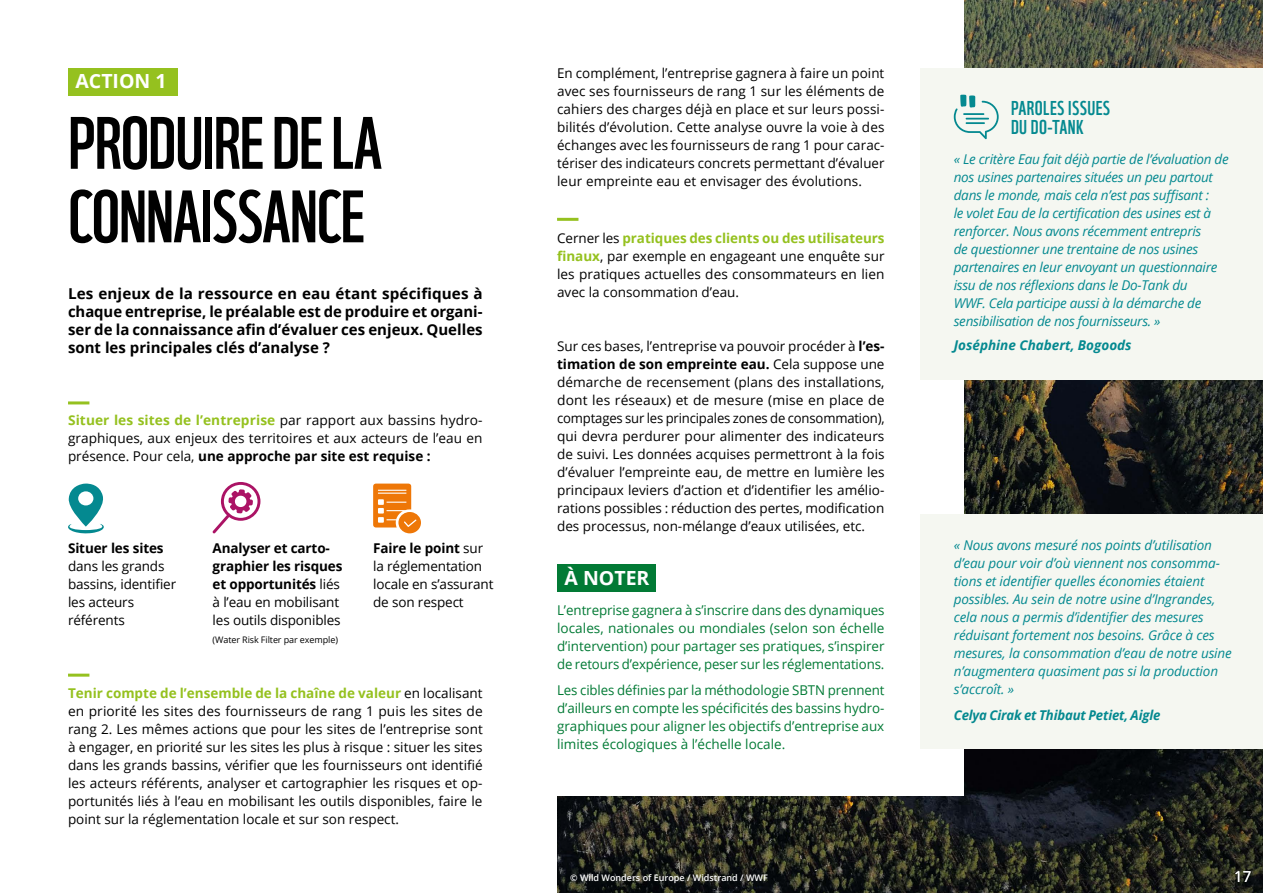
<style>
.page{position:relative;width:1263px;height:893px;background:#fff}
.page>*{position:absolute;margin:0;border:0;box-sizing:border-box;transform-origin:0 0}
.t1{font:72px/73.5px "WWF";letter-spacing:-.02em;color:#000}
.t2{font:19.5px/19.5px "WWF";letter-spacing:.02em;color:#048990}
.t3{font:700 19.5px "Open Sans";color:#fff}
.t4{font:700 15px/18px "Open Sans";color:#000;text-align:justify}
.t5{font:15px "Open Sans";color:#fff}
.t6{font:13.5px/18px "Open Sans";color:#000;text-align:justify}
.t7{font:italic 13.5px/18px "Open Sans";letter-spacing:-.02em;color:#048990}
.t8{font:13.5px/18px "Open Sans";color:#027a35;text-align:justify}
.t9{font:700 13.5px/18px "Open Sans";letter-spacing:-.01em;color:#000}
.t10{font:italic 700 13.5px "Open Sans";letter-spacing:-.01em;color:#048990}
.t11{font:600 9px "Open Sans";color:#fff}
.t12{font:9px "Open Sans";letter-spacing:-.01em;color:#000}
.s1{font-weight:700;color:#95c11f}
.s2{font-weight:700}
.s3{font-weight:400}
</style>
<div class="page">
<img style="left:557px;top:0;width:706px;height:893px">
<div style="left:542px;top:0;width:421px;height:795px;background:#fff"></div>
<div style="left:68px;top:68px;width:110px;height:27px;background:#95c11f"></div>
<svg style="left:68px;top:483px;width:36px;height:51px"></svg>
<svg style="left:373px;top:484px;width:48px;height:49px"></svg>
<svg style="left:212px;top:482px;width:48px;height:51px"></svg>
<div style="left:921px;top:68px;width:342px;height:312px;background:#f5f7f1"></div>
<div style="left:921px;top:514px;width:342px;height:235px;background:#f5f7f1"></div>
<hr style="left:68px;top:401px;width:21px;height:3px;background:#95c11f">
<hr style="left:68px;top:674px;width:21px;height:3px;background:#95c11f">
<hr style="left:557px;top:218px;width:21px;height:3px;background:#95c11f">
<div style="left:557px;top:564px;width:98px;height:27px;background:#027a35"></div>
<svg style="left:954px;top:95px;width:45px;height:44px"></svg>
<h2 class="t3" style="left:75px;top:67px;width:93px">ACTION 1</h2>
<h1 class="t1" style="left:68px;top:103px;width:316px">PRODUIRE DE LA<br>CONNAISSANCE</h1>
<p class="t4" style="left:68px;top:284px;width:416px">Les enjeux de la ressource en eau étant spécifiques à chaque entreprise, le préalable est de produire et organi&shy;ser de la connaissance afin d’évaluer ces enjeux. Quelles sont les principales clés d’analyse ?</p>
<p class="t6" style="left:68px;top:411px;width:416px"><span class="s1">Situer les sites de l’entreprise</span> par rapport aux bassins hydro&shy;graphiques, aux enjeux des territoires et aux acteurs de l’eau en présence. Pour cela, <span class="s2">une approche par site est requise :</span></p>
<p class="t9" style="left:68px;top:539px;width:97px">Situer les sites</p>
<p class="t6" style="left:68px;top:557px;width:110px;text-align:left">dans les grands bassins, identifier les acteurs référents</p>
<p class="t9" style="left:213px;top:539px;width:131px">Analyser et carto&shy;graphier les risques et opportunités <span class="s3">liés à l’eau en mobilisant les outils disponibles</span></p>
<p class="t12" style="left:213px;top:634px;width:127px">(Water Risk Filter par exemple)</p>
<p class="t6" style="left:373px;top:539px;width:122px;text-align:left"><span class="s2">Faire le point</span> sur la réglementation locale en s’assurant de son respect</p>
<p class="t6" style="left:68px;top:683px;width:416px"><span class="s1">Tenir compte de l’ensemble de la chaîne de valeur</span> en localisant en priorité les sites des fournisseurs de rang 1 puis les sites de rang 2. Les mêmes actions que pour les sites de l’entreprise sont à engager, en priorité sur les sites les plus à risque : situer les sites dans les grands bassins, vérifier que les fournisseurs ont identifié les acteurs référents, analyser et cartographier les risques et op&shy;portunités liés à l’eau en mobilisant les outils disponibles, faire le point sur la réglementation locale et sur son respect.</p>
<p class="t6" style="left:557px;top:64px;width:329px">En complément, l’entreprise gagnera à faire un point avec ses fournisseurs de rang 1 sur les éléments de cahiers des charges déjà en place et sur leurs possi&shy;bilités d’évolution. Cette analyse ouvre la voie à des échanges avec les fournisseurs de rang 1 pour carac&shy;tériser des indicateurs concrets permettant d’évaluer leur empreinte eau et envisager des évolutions.</p>
<p class="t6" style="left:557px;top:229px;width:329px">Cerner les <span class="s1">pratiques des clients ou des utilisateurs finaux</span>, par exemple en engageant une enquête sur les pratiques actuelles des consommateurs en lien avec la consommation d’eau.</p>
<p class="t6" style="left:557px;top:336px;width:329px">Sur ces bases, l’entreprise va pouvoir procéder à <span class="s2">l’es&shy;timation de son empreinte eau.</span> Cela suppose une démarche de recensement (plans des installations, dont les réseaux) et de mesure (mise en place de comptages sur les principales zones de consommation), qui devra perdurer pour alimenter des indicateurs de suivi. Les données acquises permettront à la fois d’évaluer l’empreinte eau, de mettre en lumière les principaux leviers d’action et d’identifier les amélio&shy;rations possibles : réduction des pertes, modification des processus, non-mélange d’eaux utilisées, etc.</p>
<h2 class="t3" style="left:564px;top:564px;width:86px">À NOTER</h2>
<p class="t8" style="left:557px;top:600px;width:329px">L’entreprise gagnera à s’inscrire dans des dynamiques locales, nationales ou mondiales (selon son échelle d’intervention) pour partager ses pratiques, s’inspirer de retours d’expérience, peser sur les réglementations.</p>
<p class="t8" style="left:557px;top:681px;width:329px">Les cibles définies par la méthodologie SBTN prennent d’ailleurs en compte les spécificités des bassins hydro&shy;graphiques pour aligner les objectifs d’entreprise aux limites écologiques à l’échelle locale.</p>
<p class="t11" style="left:570px;top:871px;width:199px">© Wild Wonders of Europe / Widstrand / WWF</p>
<h2 class="t2" style="left:1011px;top:97px;width:101px">PAROLES ISSUES<br>DU DO-TANK</h2>
<p class="t7" style="left:954px;top:149px;width:276px">« Le critère Eau fait déjà partie de l’évaluation de nos usines partenaires situées un peu partout dans le monde, mais cela n’est pas suffisant :<br>le volet Eau de la certification des usines est à renforcer. Nous avons récemment entrepris<br>de questionner une trentaine de nos usines partenaires en leur envoyant un questionnaire issu de nos réflexions dans le Do-Tank du<br>WWF. Cela participe aussi à la démarche de sensibilisation de nos fournisseurs. »</p>
<p class="t10" style="left:954px;top:336px;width:179px">Joséphine Chabert, Bogoods</p>
<p class="t7" style="left:954px;top:536px;width:280px">« Nous avons mesuré nos points d’utilisation d’eau pour voir d’où viennent nos consomma&shy;tions et identifier quelles économies étaient possibles. Au sein de notre usine d’Ingrandes, cela nous a permis d’identifier des mesures réduisant fortement nos besoins. Grâce à ces mesures, la consommation d’eau de notre usine n’augmentera quasiment pas si la production s’accroît. »</p>
<p class="t10" style="left:954px;top:706px;width:208px">Celya Cirak et Thibaut Petiet, Aigle</p>
<p class="t5" style="left:1234px;top:866px;width:19px">17</p>
</div>
